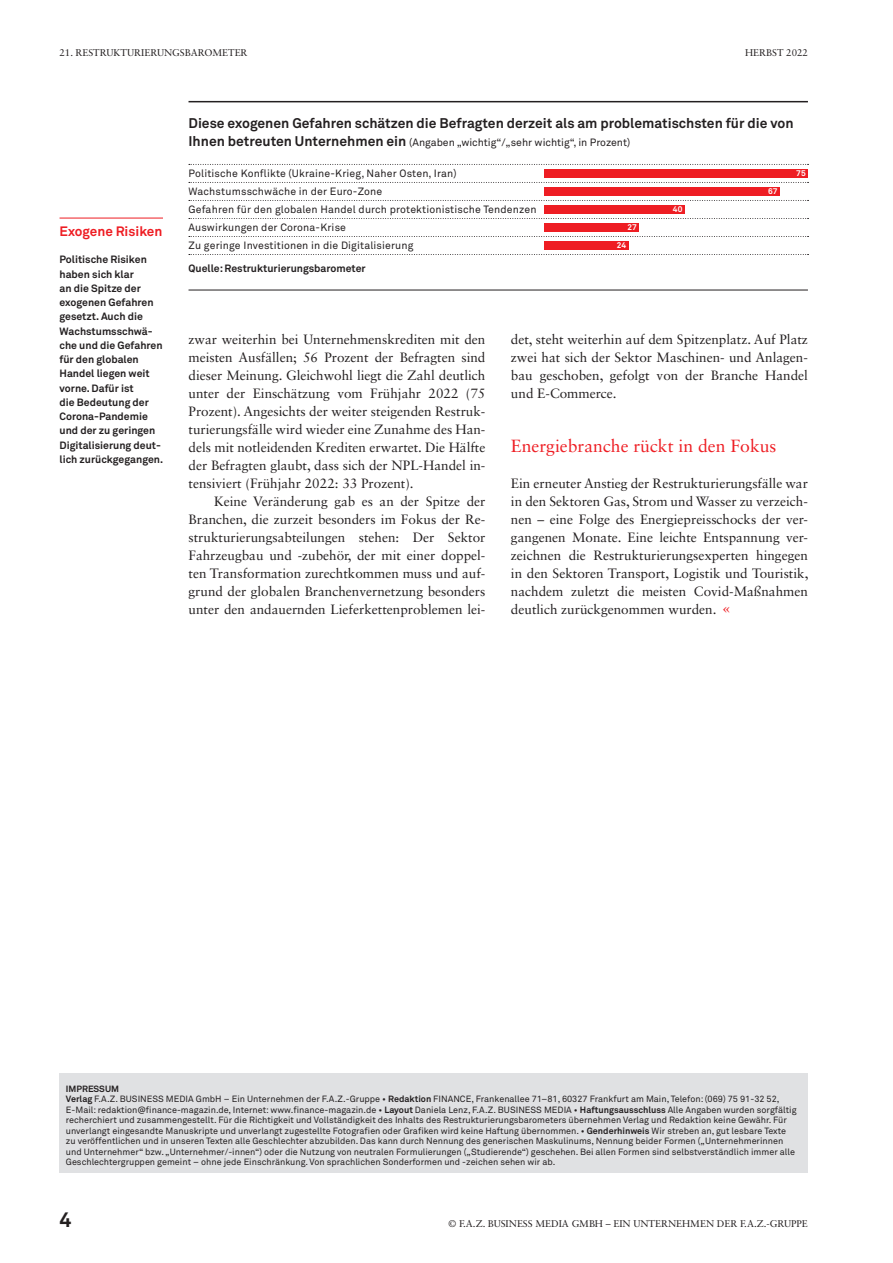
<style>
.page{position:relative;width:893px;height:1263px;background:#fff}
.page>*{position:absolute;margin:0;border:0;box-sizing:border-box;transform-origin:0 0}
.t1{font:700 21px "Akkurat Std";color:#231f20}
.t2{font:17.7px "Sabon LT Std";color:#ee1d23}
.t3{font:700 13.8px "Akkurat Std";color:#231f20}
.t4{font:13.5px/18px "Sabon LT Std";color:#231f20;text-align:justify}
.t5{font:700 13.5px "Akkurat Std";color:#ee1d23}
.t6{font:10.5px/18px "Akkurat Std";letter-spacing:.015em;color:#231f20}
.t7{font:700 10.5px/14.2px "Akkurat Std";color:#231f20}
.t8{font:9.75px "Sabon LT Std";color:#231f20}
.t9{font:9px/10.5px "Akkurat Std";color:#231f20}
.t10{font:700 8.25px "Akkurat Std";letter-spacing:.02em;color:#fff}
.s1{font-weight:700;font-size:13.8px}
.s2{font-size:17.7px;color:#ee1d23}
.s3{font-weight:700}
</style>
<div class="page">
<div style="left:60px;top:1073px;width:748px;height:99px;background:#e0e1e3"></div>
<hr style="left:60px;top:218px;width:103px;height:1px;background:#ee1d23">
<svg style="left:189px;top:200px;width:619px;height:1px"></svg>
<svg style="left:189px;top:218px;width:619px;height:1px"></svg>
<svg style="left:189px;top:236px;width:619px;height:1px"></svg>
<svg style="left:189px;top:182px;width:619px;height:1px"></svg>
<svg style="left:189px;top:254px;width:619px;height:1px"></svg>
<hr style="left:189px;top:290px;width:619px;height:1px;background:#231f20">
<hr style="left:189px;top:101px;width:619px;height:1px;background:#231f20">
<svg style="left:189px;top:164px;width:619px;height:1px"></svg>
<div style="left:544px;top:169px;width:264px;height:9px;background:#ee1d23"></div>
<div style="left:544px;top:187px;width:236px;height:9px;background:#ee1d23"></div>
<div style="left:544px;top:205px;width:141px;height:9px;background:#ee1d23"></div>
<div style="left:544px;top:223px;width:95px;height:9px;background:#ee1d23"></div>
<div style="left:544px;top:241px;width:84px;height:9px;background:#ee1d23"></div>
<p class="t8" style="left:60px;top:47px;width:107px">21. Restrukturierung</p>
<p class="t8" style="left:180px;top:47px;width:69px">sbarometer</p>
<p class="t8" style="left:745px;top:47px;width:64px">Herbst 2022</p>
<p class="t5" style="left:60px;top:223px;width:104px">Exogene Risiken</p>
<p class="t7" style="left:60px;top:252px;width:105px">Politische Risiken haben sich klar<br>an die Spitze der exogenen Gefahren gesetzt. Auch die<br>Wachstumsschwä&shy;che und die Gefahren für den globalen<br>Handel liegen weit vorne. Dafür ist<br>die Bedeutung der<br>Corona-Pandemie und der zu geringen<br>Digitalisierung deut&shy;lich zurückgegangen.</p>
<p class="t3" style="left:189px;top:115px;width:607px">Diese exogenen Gefahren schätzen die Befragten derzeit als am problematischsten für die von</p>
<p class="t6" style="left:189px;top:134px;width:443px"><span class="s1">Ihnen betreuten Unternehmen ein</span> (Angaben „wichtig“/„sehr wichtig“, in Prozent)</p>
<p class="t6" style="left:189px;top:165px;width:350px">Politische Konflikte (Ukraine-Krieg, Naher Osten, Iran)<br>Wachstumsschwäche in der Euro-Zone<br>Gefahren für den globalen Handel durch protektionistische Tendenzen Auswirkungen der Corona-Krise<br>Zu geringe Investitionen in die Digitalisierung</p>
<p class="t7" style="left:189px;top:261px;width:179px">Quelle: Restrukturierungsbarometer</p>
<p class="t10" style="left:796px;top:168px;width:11px">75</p>
<p class="t10" style="left:768px;top:186px;width:11px">67</p>
<p class="t10" style="left:673px;top:204px;width:11px">40</p>
<p class="t10" style="left:627px;top:222px;width:11px">27</p>
<p class="t10" style="left:617px;top:240px;width:11px">24</p>
<p class="t4" style="left:189px;top:331px;width:298px">zwar weiterhin bei Unternehmenskrediten mit den meisten Ausfällen; 56 Prozent der Befragten sind dieser Meinung. Gleichwohl liegt die Zahl deutlich unter der Einschätzung vom Frühjahr 2022 (75<br>Prozent). Angesichts der weiter steigenden Restruk&shy;turierungsfälle wird wieder eine Zunahme des Han&shy;dels mit notleidenden Krediten erwartet. Die Hälfte der Befragten glaubt, dass sich der NPL-Handel in&shy;tensiviert (Frühjahr 2022: 33 Prozent).</p>
<p class="t4" style="left:189px;top:493px;width:298px;text-indent:26px">Keine Veränderung gab es an der Spitze der Branchen, die zurzeit besonders im Fokus der Re&shy;strukturierungsabteilungen stehen: Der Sektor Fahrzeugbau und -zubehör, der mit einer doppel&shy;ten Transformation zurechtkommen muss und auf&shy;grund der globalen Branchenvernetzung besonders unter den andauernden Lieferkettenproblemen lei-</p>
<p class="t4" style="left:511px;top:331px;width:298px">det, steht weiterhin auf dem Spitzenplatz. Auf Platz zwei hat sich der Sektor Maschinen- und Anlagen&shy;bau geschoben, gefolgt von der Branche Handel und E-Commerce.</p>
<h2 class="t2" style="left:511px;top:436px;width:267px">Energiebranche rückt in den Fokus</h2>
<p class="t4" style="left:511px;top:475px;width:299px">Ein erneuter Anstieg der Restrukturierungsfälle war in den Sektoren Gas, Strom und Wasser zu verzeich&shy;nen – eine Folge des Energiepreisschocks der ver&shy;gangenen Monate. Eine leichte Entspannung ver&shy;zeichnen die Restrukturierungsexperten hingegen in den Sektoren Transport, Logistik und Touristik, nachdem zuletzt die meisten Covid-Maßnahmen deutlich zurückgenommen wurden. <span class="s2">«</span></p>
<p class="t9" style="left:66px;top:1083px;width:732px"><span class="s3">IMPRESSUM<br>Verlag</span> F.A.Z. BUSINESS MEDIA GmbH – Ein Unternehmen der F.A.Z.-Gruppe • <span class="s3">Redaktion</span> FINANCE, Frankenallee 71–81, 60327 Frankfurt am Main, Telefon: (069) 75 91-32 52, E-Mail: redaktion@finance-magazin.de, Internet: www.finance-magazin.de • <span class="s3">Layout</span> Daniela Lenz, F.A.Z. BUSINESS MEDIA • <span class="s3">Haftungsausschluss</span> Alle Angaben wurden sorgfältig recherchiert und zusammengestellt. Für die Richtigkeit und Vollständigkeit des Inhalts des Restrukturierungsbarometers übernehmen Verlag und Redaktion keine Gewähr. Für unverlangt eingesandte Manuskripte und unverlangt zugestellte Fotografien oder Grafiken wird keine Haftung übernommen. • <span class="s3">Genderhinweis</span> Wir streben an, gut lesbare Texte zu veröffentlichen und in unseren Texten alle Geschlechter abzubilden. Das kann durch Nennung des generischen Maskulinums, Nennung beider Formen („Unternehmerinnen und Unternehmer“ bzw. „Unternehmer/-innen“) oder die Nutzung von neutralen Formulierungen („Studierende“) geschehen. Bei allen Formen sind selbstverständlich immer alle Geschlechtergruppen gemeint – ohne jede Einschränkung. Von sprachlichen Sonderformen und -zeichen sehen wir ab.</p>
<h1 class="t1" style="left:60px;top:1206px;width:13px">4</h1>
<p class="t8" style="left:448px;top:1217px;width:361px">© F.A.Z. BUSINESS MEDIA GMBH – EIN UNTERNEHMEN DER F.A.Z.-GRUPPE</p>
</div>
